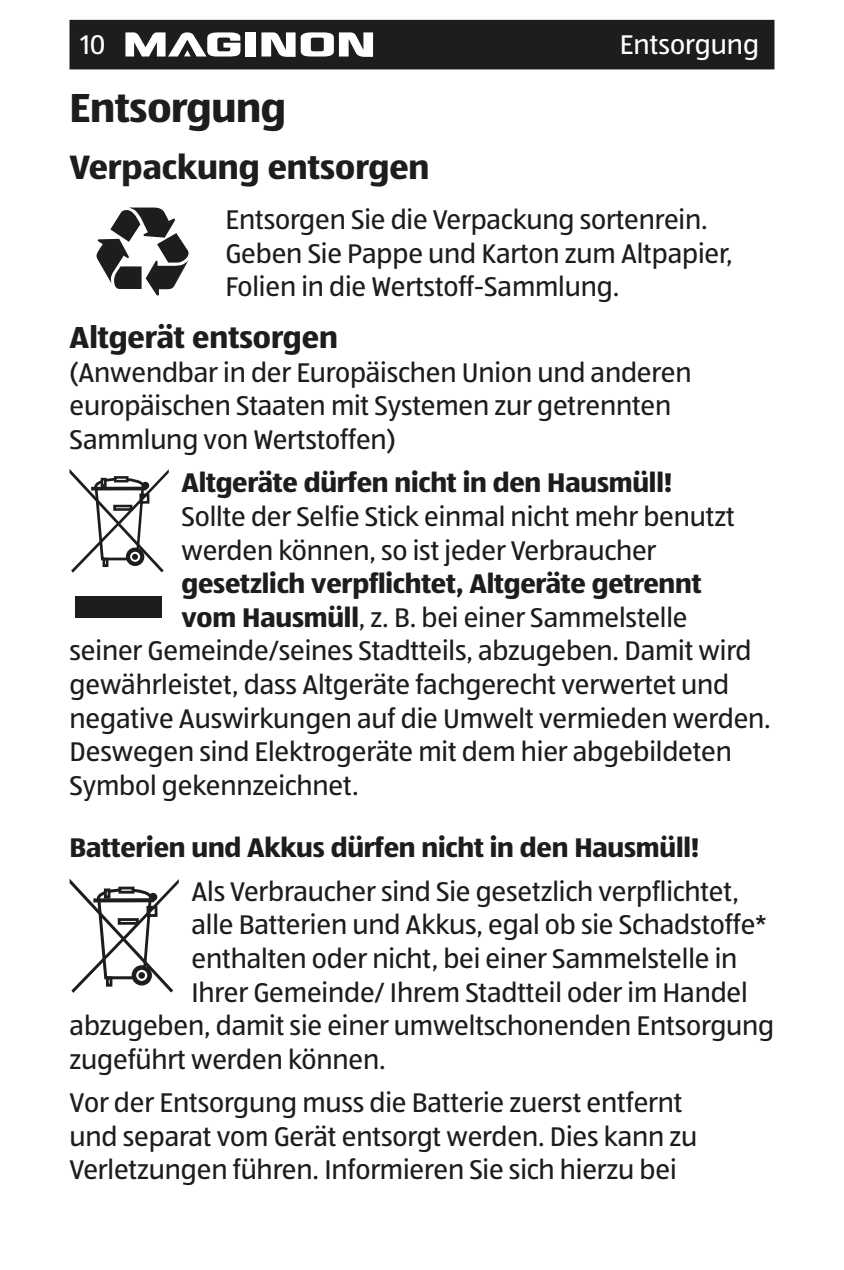
<style>
.page{position:relative;width:844px;height:1270px;background:#fff}
.page>*{position:absolute;margin:0;border:0;box-sizing:border-box;transform-origin:0 0}
.Fließtext{font:700 42px "ALDISUEDOT";letter-spacing:-.005em;color:#1d1d1b}
.Überschrift_2{font:700 35px "ALDISUEDOT";color:#1d1d1b}
.Überschrift_3{font:700 31.5px "ALDISUEDOT";color:#1d1d1b}
.Fließtext-2{font:28px/33.6px "ALDISUEDOT";letter-spacing:-.005em;color:#1d1d1b}
.Fließtext-3{font:700 28px "ALDISUEDOT";letter-spacing:-.005em;color:#1d1d1b}
.Kopfzeile_links{font:28px "ALDISUEDOT";color:#fff}
.Kopfzeile_rechts_IHV{font:28px "ALDISUEDOT";color:#fff}
.s1{font-weight:700}
</style>
<div class="page">
<svg style="left:96px;top:208px;width:92px;height:88px"></svg>
<svg style="left:69px;top:469px;width:100px;height:104px"></svg>
<div style="left:75px;top:596px;width:87px;height:21px;background:#1d1d1b"></div>
<svg style="left:70px;top:879px;width:109px;height:114px"></svg>
<svg style="left:69px;top:19px;width:706px;height:51px;background:#3c3c3a"></svg>
<p class="Kopfzeile_rechts_IHV" style="left:80px;top:26px;width:26px">10</p>
<p class="Kopfzeile_links" style="left:619px;top:26px;width:141px">Entsorgung</p>
<p class="Fließtext" style="left:70px;top:79px;width:218px">Entsorgung</p>
<p class="Überschrift_2" style="left:70px;top:143px;width:361px">Verpackung entsorgen</p>
<p class="Fließtext-2" style="left:225px;top:202px;width:509px">Entsorgen Sie die Verpackung sortenrein.<br>Geben Sie Pappe und Karton zum Altpapier,<br>Folien in die Wertstoff-Sammlung.</p>
<p class="Überschrift_3" style="left:70px;top:316px;width:270px">Altgerät entsorgen</p>
<p class="Fließtext-2" style="left:70px;top:355px;width:623px">(Anwendbar in der Europäischen Union und anderen europäischen Staaten mit Systemen zur getrennten<br>Sammlung von Wertstoffen)</p>
<p class="Fließtext-3" style="left:181px;top:464px;width:492px">Altgeräte dürfen nicht in den Hausmüll!</p>
<p class="Fließtext-2" style="left:181px;top:499px;width:555px">Sollte der Selfie Stick einmal nicht mehr benutzt</p>
<p class="Fließtext-2" style="left:181px;top:532px;width:476px">werden können, so ist jeder Verbraucher</p>
<p class="Fließtext-3" style="left:181px;top:565px;width:521px">gesetzlich verpflichtet, Altgeräte getrennt</p>
<p class="Fließtext-2" style="left:181px;top:600px;width:507px"><span class="s1">vom Hausmüll</span>, z. B. bei einer Sammelstelle</p>
<p class="Fließtext-2" style="left:70px;top:633px;width:683px">seiner Gemeinde/seines Stadtteils, abzugeben. Damit wird</p>
<p class="Fließtext-2" style="left:70px;top:667px;width:661px">gewährleistet, dass Altgeräte fachgerecht verwertet und</p>
<p class="Fließtext-2" style="left:70px;top:700px;width:702px">negative Auswirkungen auf die Umwelt vermieden werden.</p>
<p class="Fließtext-2" style="left:70px;top:734px;width:663px">Deswegen sind Elektrogeräte mit dem hier abgebildeten</p>
<p class="Fließtext-2" style="left:70px;top:768px;width:291px">Symbol gekennzeichnet.</p>
<p class="Fließtext-3" style="left:70px;top:829px;width:631px">Batterien und Akkus dürfen nicht in den Hausmüll!</p>
<p class="Fließtext-2" style="left:191px;top:874px;width:549px">Als Verbraucher sind Sie gesetzlich verpflichtet,</p>
<p class="Fließtext-2" style="left:191px;top:907px;width:576px">alle Batterien und Akkus, egal ob sie Schadstoffe*</p>
<p class="Fließtext-2" style="left:191px;top:941px;width:547px">enthalten oder nicht, bei einer Sammelstelle in</p>
<p class="Fließtext-2" style="left:191px;top:974px;width:557px">Ihrer Gemeinde/ Ihrem Stadtteil oder im Handel</p>
<p class="Fließtext-2" style="left:70px;top:1008px;width:706px">abzugeben, damit sie einer umweltschonenden Entsorgung</p>
<p class="Fließtext-2" style="left:70px;top:1042px;width:317px">zugeführt werden können.</p>
<p class="Fließtext-2" style="left:70px;top:1085px;width:629px">Vor der Entsorgung muss die Batterie zuerst entfernt und separat vom Gerät entsorgt werden. Dies kann zu<br>Verletzungen führen. Informieren Sie sich hierzu bei</p>
</div>
